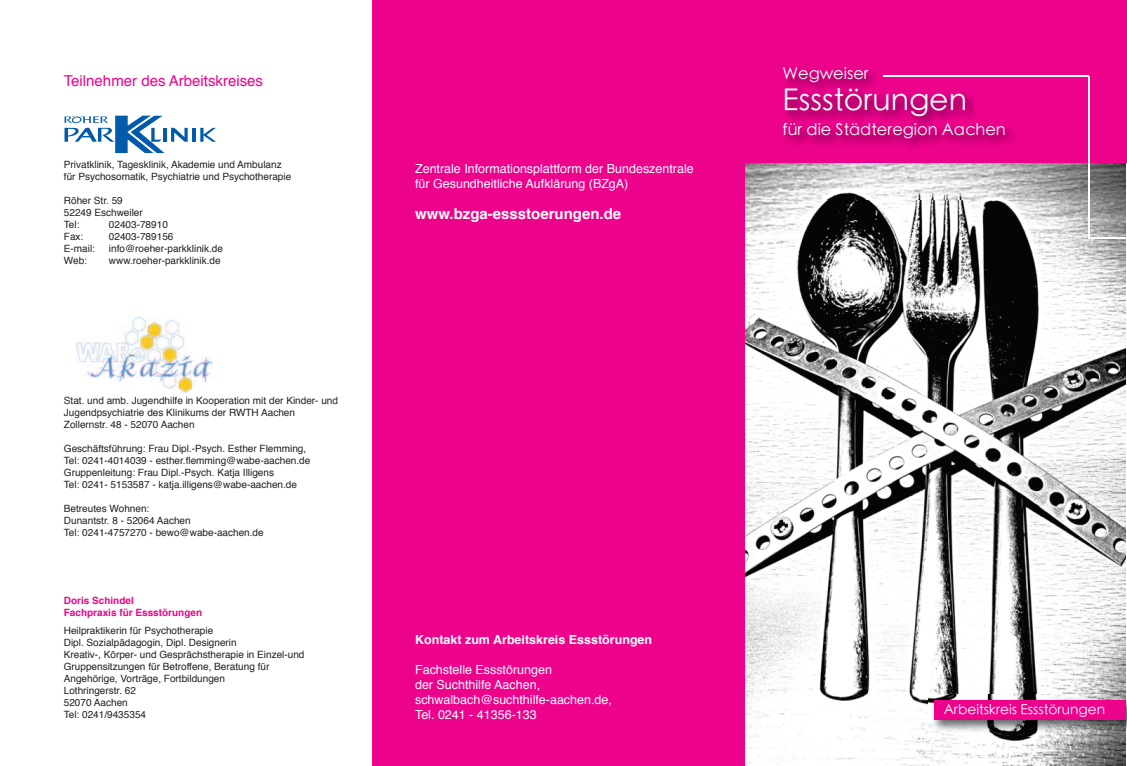
<style>
.page{position:relative;width:1127px;height:766px;background:#fff}
.page>*{position:absolute;margin:0;border:0;box-sizing:border-box;transform-origin:0 0}
.t1{font:30px "ST Heiti";color:#fff}
.t2{font:16.25px "ST Heiti";color:#fff}
.t3{font:15px "Helvetica";color:#ed028c}
.t4{font:700 15px "Helvetica";color:#fff}
.t5{font:13.75px "ST Heiti";color:#fff}
.t6{font:12.5px/15px "Helvetica";color:#fff}
.t7{font:700 12.5px "Helvetica";color:#fff}
.t8{font:10px/12px "Helvetica";color:#231f20}
.t9{font:700 10px/12px "Helvetica";color:#ed028c}
</style>
<div class="page">
<img style="left:744px;top:162px;width:382px;height:602px">
<div style="left:744px;top:0;width:383px;height:162px;background:#ed028c"></div>
<img style="left:777px;top:70px;width:299px;height:129px">
<hr style="left:883px;top:76px;width:206px;height:1px;background:#fff">
<hr style="left:1088px;top:237px;width:39px;height:1px;background:#fff">
<hr style="left:1088px;top:76px;width:1px;height:162px;background:#fff">
<img style="left:929px;top:694px;width:198px;height:41px">
<div style="left:934px;top:700px;width:192px;height:19px;background:#ed028c"></div>
<div style="left:372px;top:0;width:372px;height:765px;background:#ed028c"></div>
<img style="left:76px;top:316px;width:137px;height:76px">
<hr style="left:163px;top:128px;width:3px;height:14px;background:#015aaa">
<hr style="left:192px;top:128px;width:3px;height:14px;background:#015aaa">
<svg style="left:171px;top:128px;width:17px;height:14px"></svg>
<svg style="left:200px;top:128px;width:16px;height:14px"></svg>
<svg style="left:65px;top:116px;width:99px;height:37px"></svg>
<h3 class="t3" style="left:64px;top:74px;width:201px">Teilnehmer des Arbeitskreises</h3>
<p class="t8" style="left:64px;top:159px;width:229px">Privatklinik, Tagesklinik, Akademie und Ambulanz für Psychosomatik, Psychiatrie und Psychotherapie</p>
<p class="t8" style="left:64px;top:195px;width:80px">Röher Str. 59<br>52249 Eschweiler<br>Tel:</p>
<p class="t8" style="left:109px;top:219px;width:60px">02403-78910</p>
<p class="t8" style="left:64px;top:231px;width:21px">Fax:</p>
<p class="t8" style="left:109px;top:231px;width:66px">02403-789156</p>
<p class="t8" style="left:64px;top:243px;width:33px">E-mail:</p>
<p class="t8" style="left:109px;top:243px;width:116px">info@roeher-parkklinik.de</p>
<p class="t8" style="left:64px;top:255px;width:25px">Web:</p>
<p class="t8" style="left:109px;top:255px;width:113px">www.roeher-parkklinik.de</p>
<p class="t8" style="left:64px;top:395px;width:276px">Stat. und amb. Jugendhilfe in Kooperation mit der Kinder- und<br>Jugendpsychiatrie des Klinikums der RWTH Aachen<br>Zollernstr. 48 - 52070 Aachen</p>
<p class="t8" style="left:64px;top:443px;width:248px">Geschäftsführung: Frau Dipl.-Psych. Esther Flemming, Tel: 0241-4014039 - esther.flemming@wabe-aachen.de Gruppenleitung: Frau Dipl.-Psych. Katja Illigens<br>Tel: 0241- 5153587 - katja.illigens@wabe-aachen.de</p>
<p class="t8" style="left:64px;top:503px;width:201px">Betreutes Wohnen:<br>Dunantstr. 8 - 52064 Aachen<br>Tel: 0241-4757270 - bewo@wabe-aachen.de</p>
<p class="t9" style="left:64px;top:594px;width:140px">Doris Schindel<br>Fachpraxis für Essstörungen</p>
<p class="t8" style="left:64px;top:625px;width:242px">Heilpraktikerin für Psychotherapie<br>Dipl. Sozialpädagogin, Dipl. Designerin<br>Kreativ-, Körper- und Gesprächstherapie in Einzel-und Gruppensitzungen für Betroffene, Beratung für Angehörige, Vorträge, Fortbildungen<br>Lothringerstr. 62<br>52070 Aachen<br>Tel: 0241/9435354</p>
<p class="t6" style="left:415px;top:161px;width:280px">Zentrale Informationsplattform der Bundeszentrale für Gesundheitliche Aufklärung (BZgA)</p>
<h3 class="t4" style="left:415px;top:208px;width:208px">www.bzga-essstoerungen.de</h3>
<p class="t7" style="left:415px;top:633px;width:239px">Kontakt zum Arbeitskreis Essstörungen</p>
<p class="t6" style="left:415px;top:662px;width:198px">Fachstelle Essstörungen<br>der Suchthilfe Aachen, schwalbach@suchthilfe-aachen.de,<br>Tel. 0241 - 41356-133</p>
<h2 class="t2" style="left:782px;top:66px;width:88px">Wegweiser</h2>
<h1 class="t1" style="left:782px;top:86px;width:186px">Essstörungen</h1>
<h2 class="t2" style="left:782px;top:122px;width:225px">für die Städteregion Aachen</h2>
<h3 class="t5" style="left:944px;top:702px;width:163px">Arbeitskreis Essstörungen</h3>
</div>
